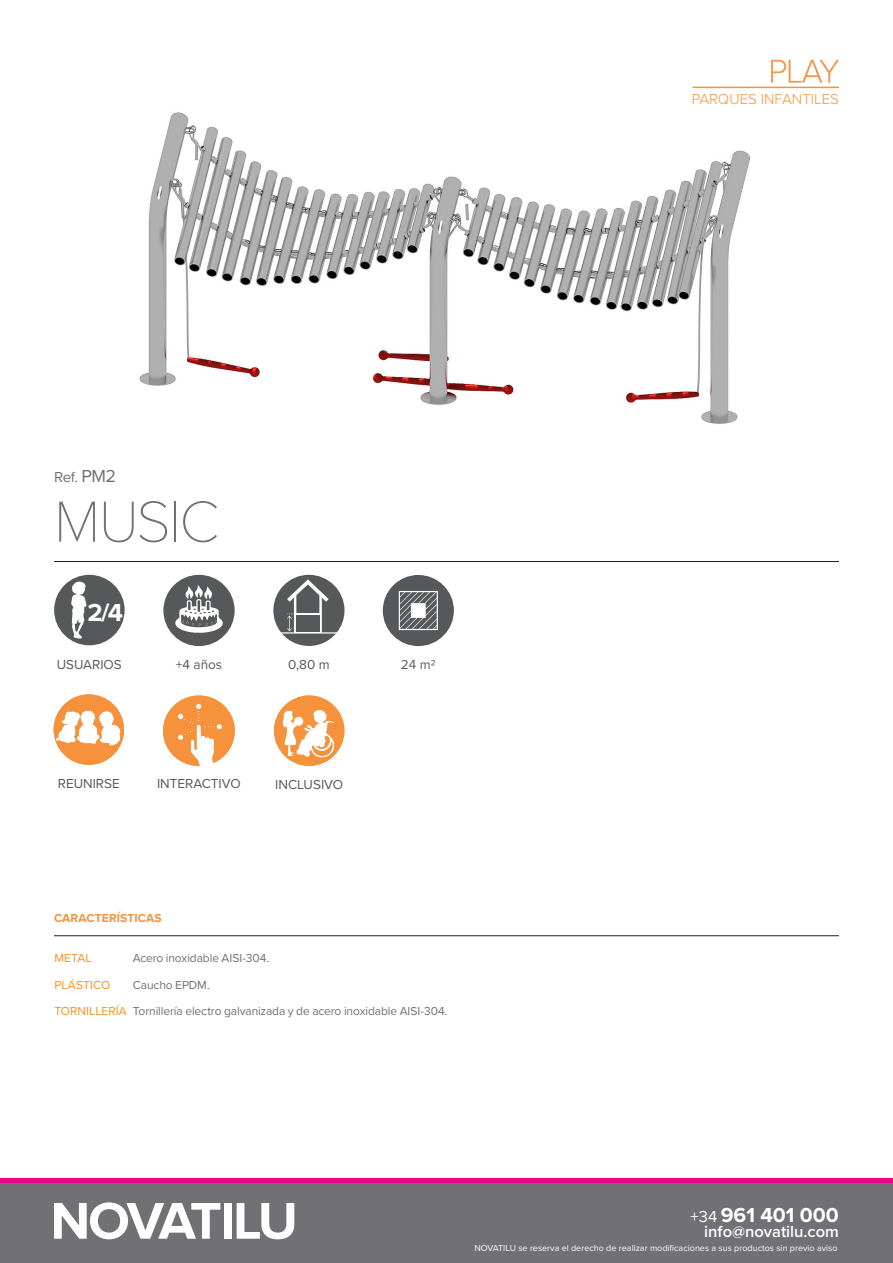
<style>
.page{position:relative;width:893px;height:1263px;background:#fff}
.page>*{position:absolute;margin:0;border:0;box-sizing:border-box;transform-origin:0 0}
.REF{font:100 60px "Proxima Nova T";letter-spacing:-.035em;color:#717074}
.t1{font:700 25.5px "Proxima Nova";color:#fff}
.t2{font:700 21px "Proxima Nova";color:#fff}
.t3{font:600 16.5px "Proxima Nova";color:#fff}
.t4{font:300 15px "Proxima Nova";color:#f6923c}
.REF-2{font:15px "Proxima Nova";color:#717074}
.t5{font:13.5px "Proxima Nova";color:#57585a}
.t6{font:13.5px "Proxima Nova";color:#5d5d60}
.ES_CARACTERISTICAS{font:12px "Proxima Nova";letter-spacing:-.01em;color:#717074}
.ES_CARACTERISTICAS_T{font:12px "Proxima Nova";letter-spacing:.01em;color:#f7931d}
.t7{font:700 12px "Proxima Nova";letter-spacing:.01em;color:#f6923b}
.t8{font:9px "Proxima Nova";color:#fff}
.s1{font-size:18px}
.s2{font-weight:400;font-size:16.5px}
</style>
<div class="page">
<svg style="left:163px;top:575px;width:72px;height:71px"></svg>
<svg style="left:54px;top:575px;width:71px;height:70px"></svg>
<svg style="left:273px;top:575px;width:71px;height:71px"></svg>
<svg style="left:383px;top:575px;width:71px;height:71px"></svg>
<img style="left:139px;top:112px;width:611px;height:312px">
<div style="left:0;top:1183px;width:893px;height:80px;background:#717074"></div>
<hr style="left:54px;top:561px;width:785px;height:1px;background:#231f20">
<svg style="left:54px;top:1202px;width:166px;height:37px"></svg>
<div style="left:224px;top:1203px;width:8px;height:36px;background:#fff"></div>
<svg style="left:237px;top:1203px;width:57px;height:36px"></svg>
<div style="left:0;top:1178px;width:893px;height:5px;background:#ed028c"></div>
<svg style="left:771px;top:60px;width:68px;height:23px"></svg>
<hr style="left:693px;top:87px;width:146px;height:1px;background:#f6923c">
<hr style="left:54px;top:935px;width:785px;height:1px;background:#231f20">
<svg style="left:54px;top:694px;width:70px;height:71px"></svg>
<svg style="left:163px;top:695px;width:72px;height:71px"></svg>
<svg style="left:274px;top:695px;width:70px;height:71px"></svg>
<p class="t4" style="left:692px;top:90px;width:148px">PARQUES INFANTILES</p>
<p class="REF-2" style="left:54px;top:465px;width:63px">Ref. <span class="s1">PM2</span></p>
<p class="REF" style="left:54px;top:486px;width:167px">MUSIC</p>
<p class="t1" style="left:88px;top:593px;width:37px">2/4</p>
<p class="t5" style="left:57px;top:655px;width:67px">USUARIOS</p>
<p class="t5" style="left:176px;top:655px;width:48px">+4 años</p>
<p class="t5" style="left:288px;top:655px;width:43px">0,80 m</p>
<p class="t5" style="left:58px;top:773px;width:63px">REUNIRSE</p>
<p class="t5" style="left:157px;top:773px;width:85px">INTERACTIVO</p>
<p class="t5" style="left:275px;top:774px;width:69px">INCLUSIVO</p>
<p class="t7" style="left:54px;top:909px;width:109px">CARACTERÍSTICAS</p>
<p class="t6" style="left:401px;top:655px;width:37px">24 m2</p>
<p class="ES_CARACTERISTICAS_T" style="left:54px;top:949px;width:39px">METAL</p>
<p class="ES_CARACTERISTICAS" style="left:133px;top:949px;width:138px">Acero inoxidable AISI-304.</p>
<p class="ES_CARACTERISTICAS_T" style="left:54px;top:976px;width:58px">PLÁSTICO</p>
<p class="ES_CARACTERISTICAS" style="left:133px;top:976px;width:79px">Caucho EPDM.</p>
<p class="ES_CARACTERISTICAS_T" style="left:54px;top:1002px;width:74px">TORNILLERÍA</p>
<p class="ES_CARACTERISTICAS" style="left:133px;top:1002px;width:316px">Tornillería electro galvanizada y de acero inoxidable AISI-304.</p>
<h3 class="t2" style="left:691px;top:1199px;width:150px"><span class="s2">+34</span> 961 401 000</h3>
<h3 class="t3" style="left:704px;top:1221px;width:136px">info@novatilu.com</h3>
<p class="t8" style="left:474px;top:1241px;width:365px">NOVATILU se reserva el derecho de realizar modificaciones a sus productos sin previo aviso</p>
</div>
